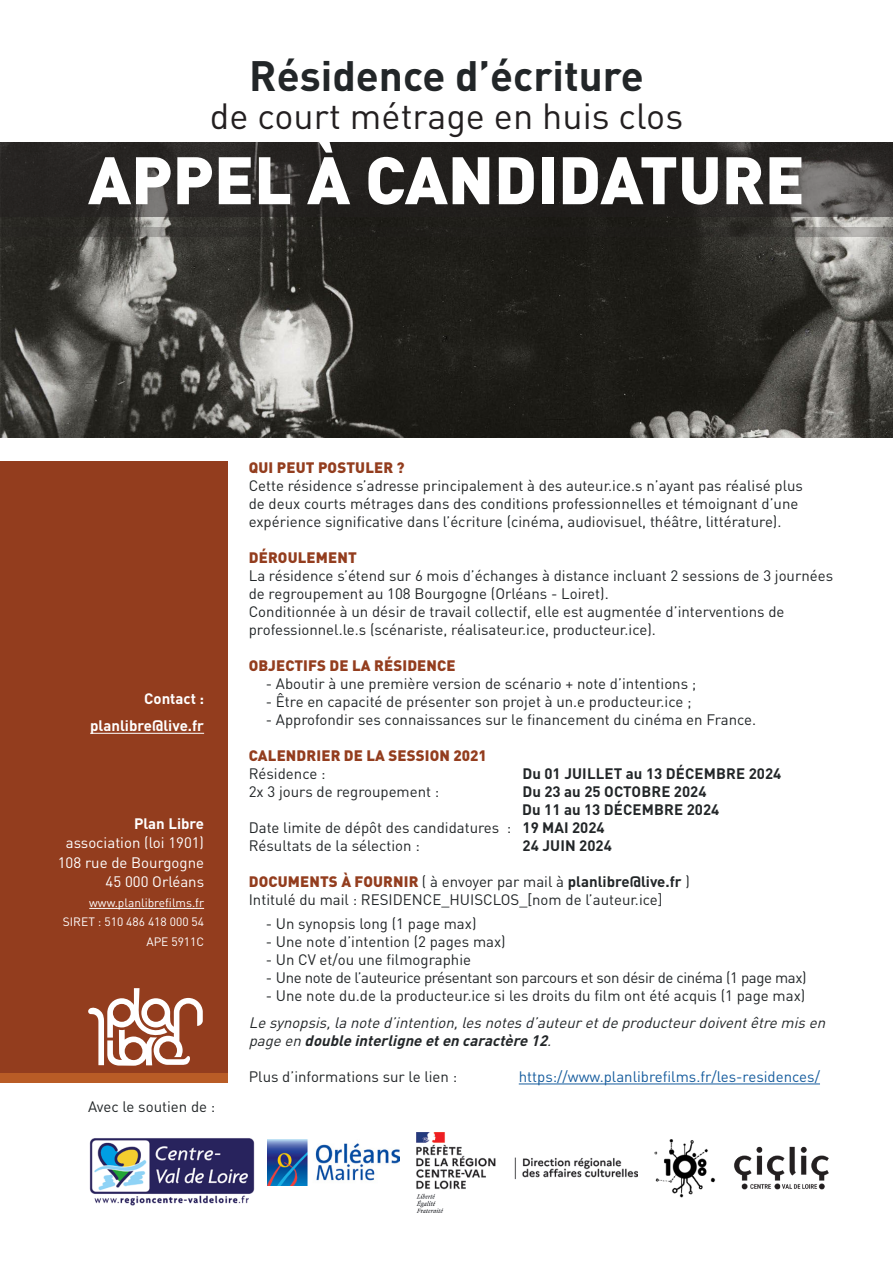
<style>
.page{position:relative;width:893px;height:1263px;background:#fff}
.page>*{position:absolute;margin:0;border:0;box-sizing:border-box;transform-origin:0 0}
.t1{font:900 66px "DIN Pro";color:#fff}
.TXT_COURANT{font:700 42px "DIN Pro";color:#222628}
.TXT_COURANT-2{font:36px "DIN Pro";color:#231f20}
.TXT_COURANT-3{font:15px/18px "DIN Pro";color:#222628}
.TXT_COURANT-4{font:italic 15px/18px "DIN Pro";color:#222628}
.TXT_COURANT-5{font:700 15px "DIN Pro";letter-spacing:.005em;color:#222628}
.TXT_COURANT-6{font:900 15px "DIN Pro";letter-spacing:.01em;color:#933d1e}
.TXT_COURANT-7{font:15px "DIN Pro";letter-spacing:-.025em;color:#222628}
.t2{font:15px "DIN Pro";color:#fff}
.TXT_COURANT-8{font:15px "DIN Pro";color:#175d9e}
.t3{font:700 15px/27px "DIN Pro";color:#fff;text-align:right}
.t4{font:12px/19.5px "DIN Pro";color:#fff;text-align:right}
.s1{font-weight:700}
.s2{font-weight:900;color:#933d1e}
</style>
<div class="page">
<img style="left:0;top:216px;width:893px;height:221px">
<hr style="left:519px;top:1083px;width:301px;height:1px;background:#175d9e">
<div style="left:0;top:461px;width:227px;height:613px;background:#933d1e"></div>
<div style="left:0;top:1074px;width:227px;height:9px;background:#b95c26"></div>
<hr style="left:90px;top:733px;width:114px;height:1px;background:#fff">
<hr style="left:89px;top:908px;width:115px;height:1px;background:#fff">
<svg style="left:88px;top:988px;width:115px;height:78px"></svg>
<div style="left:0;top:142px;width:893px;height:74px;background:#231f20"></div>
<svg style="left:0;top:228px;width:893px;height:9px;background:#363531"></svg>
<img style="left:734px;top:1146px;width:95px;height:44px">
<img style="left:268px;top:1140px;width:132px;height:45px">
<img style="left:654px;top:1139px;width:62px;height:59px">
<img style="left:89px;top:1138px;width:166px;height:68px">
<img style="left:417px;top:1132px;width:221px;height:81px">
<p class="TXT_COURANT" style="left:249px;top:47px;width:396px">Résidence d’écriture</p>
<p class="TXT_COURANT-2" style="left:210px;top:91px;width:475px">de court métrage en huis clos</p>
<p class="t1" style="left:88px;top:135px;width:718px">APPEL À CANDIDATURE</p>
<p class="t3" style="left:90px;top:685px;width:115px">Contact : planlibre@live.fr</p>
<p class="t3" style="left:134px;top:809px;width:72px">Plan Libre</p>
<p class="t2" style="left:66px;top:833px;width:140px">association (loi 1901)</p>
<p class="t2" style="left:58px;top:852px;width:148px">108 rue de Bourgogne</p>
<p class="t2" style="left:106px;top:872px;width:100px">45 000 Orléans</p>
<p class="t4" style="left:63px;top:892px;width:143px">www.planlibrefilms.fr<br>SIRET : 510 486 418 000 54</p>
<p class="t4" style="left:146px;top:931px;width:59px">APE 5911C</p>
<p class="TXT_COURANT-3" style="left:88px;top:1097px;width:129px">Avec le soutien de :</p>
<p class="TXT_COURANT-6" style="left:249px;top:457px;width:157px">QUI PEUT POSTULER ?</p>
<p class="TXT_COURANT-3" style="left:249px;top:476px;width:556px">Cette résidence s’adresse principalement à des auteur.ice.s n’ayant pas réalisé plus de deux courts métrages dans des conditions professionnelles et témoignant d’une expérience significative dans l’écriture (cinéma, audiovisuel, théâtre, littérature).</p>
<p class="TXT_COURANT-6" style="left:249px;top:547px;width:109px">DÉROULEMENT</p>
<p class="TXT_COURANT-3" style="left:249px;top:566px;width:586px">La résidence s’étend sur 6 mois d’échanges à distance incluant 2 sessions de 3 journées de regroupement au 108 Bourgogne (Orléans - Loiret).</p>
<p class="TXT_COURANT-3" style="left:249px;top:602px;width:537px">Conditionnée à un désir de travail collectif, elle est augmentée d’interventions de professionnel.le.s (scénariste, réalisateur.ice, producteur.ice).</p>
<p class="TXT_COURANT-6" style="left:249px;top:655px;width:208px">OBJECTIFS DE LA RÉSIDENCE</p>
<p class="TXT_COURANT-3" style="left:266px;top:674px;width:432px">- Aboutir à une première version de scénario + note d’intentions ;</p>
<p class="TXT_COURANT-3" style="left:266px;top:692px;width:427px">- Être en capacité de présenter son projet à un.e producteur.ice ;</p>
<p class="TXT_COURANT-3" style="left:266px;top:710px;width:492px">- Approfondir ses connaissances sur le financement du cinéma en France.</p>
<p class="TXT_COURANT-6" style="left:249px;top:745px;width:239px">CALENDRIER DE LA SESSION 2021</p>
<p class="TXT_COURANT-3" style="left:249px;top:764px;width:78px">Résidence :</p>
<p class="TXT_COURANT-5" style="left:522px;top:763px;width:260px">Du 01 JUILLET au 13 DÉCEMBRE 2024</p>
<p class="TXT_COURANT-3" style="left:249px;top:782px;width:192px">2x 3 jours de regroupement :</p>
<p class="TXT_COURANT-5" style="left:522px;top:781px;width:186px">Du 23 au 25 OCTOBRE 2024</p>
<p class="TXT_COURANT-5" style="left:522px;top:799px;width:199px">Du 11 au 13 DÉCEMBRE 2024</p>
<p class="TXT_COURANT-3" style="left:249px;top:818px;width:357px">Date limite de dépôt des candidatures : <span class="s1">19 MAI 2024</span></p>
<p class="TXT_COURANT-3" style="left:249px;top:836px;width:173px">Résultats de la sélection :</p>
<p class="TXT_COURANT-5" style="left:522px;top:835px;width:91px">24 JUIN 2024</p>
<p class="TXT_COURANT-3" style="left:249px;top:872px;width:443px"><span class="s2">DOCUMENTS À FOURNIR</span> ( à envoyer par mail à <span class="s1">planlibre@live.fr</span> )</p>
<p class="TXT_COURANT-3" style="left:249px;top:890px;width:415px">Intitulé du mail : RESIDENCE_HUISCLOS_[nom de l’auteur.ice]</p>
<p class="TXT_COURANT-3" style="left:266px;top:914px;width:212px">- Un synopsis long (1 page max)</p>
<p class="TXT_COURANT-3" style="left:266px;top:932px;width:241px">- Une note d’intention (2 pages max)</p>
<p class="TXT_COURANT-3" style="left:266px;top:950px;width:207px">- Un CV et/ou une filmographie</p>
<p class="TXT_COURANT-7" style="left:266px;top:967px;width:542px">- Une note de l’auteurice présentant son parcours et son désir de cinéma (1 page max)</p>
<p class="TXT_COURANT-3" style="left:266px;top:986px;width:541px">- Une note du.de la producteur.ice si les droits du film ont été acquis (1 page max)</p>
<p class="TXT_COURANT-4" style="left:249px;top:1013px;width:582px">Lesynopsis,lanoted’intention,lesnotesd’auteuretdeproducteurdoiventêtremisen pageen <span class="s1">double interligne eten caractère 12</span>.</p>
<p class="TXT_COURANT-3" style="left:249px;top:1067px;width:210px">Plus d’informations sur le lien :</p>
<p class="TXT_COURANT-8" style="left:519px;top:1066px;width:303px">https://www.planlibrefilms.fr/les-residences/</p>
</div>
